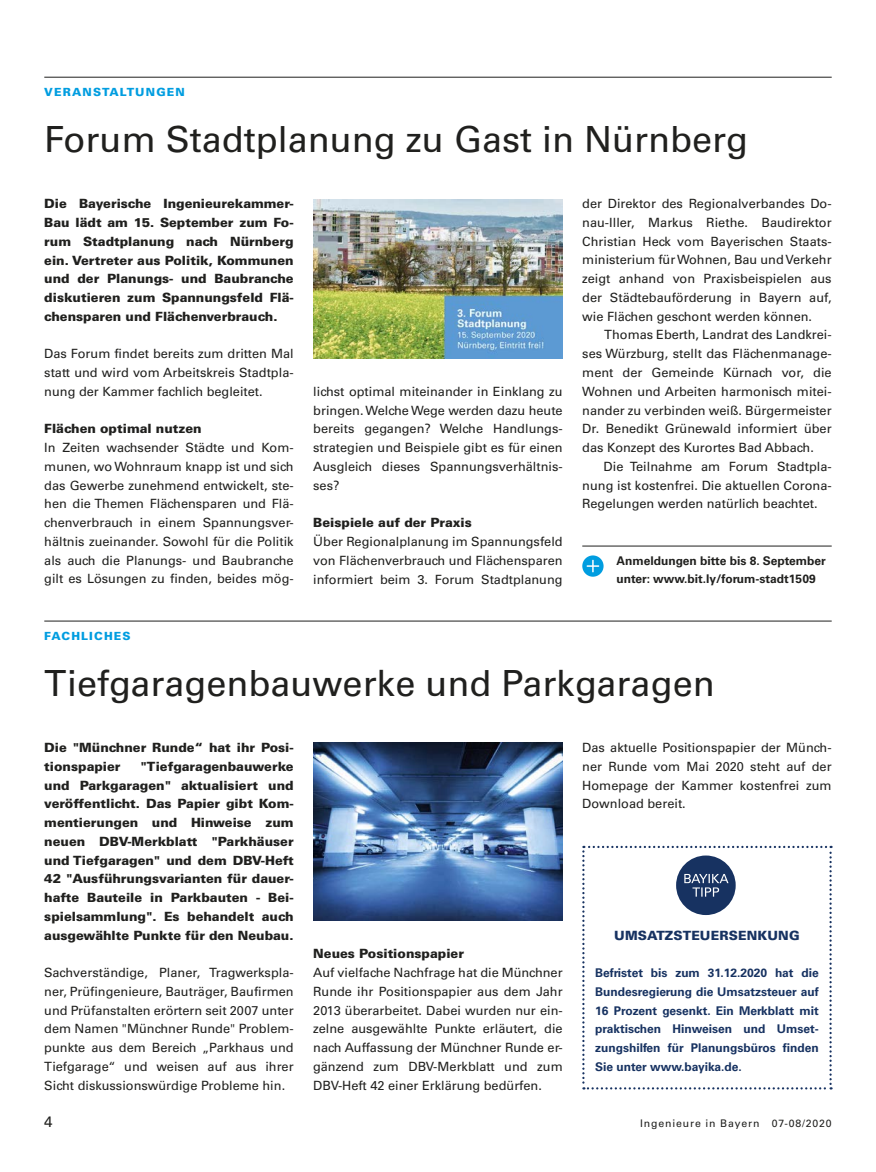
<style>
.page{position:relative;width:876px;height:1172px;background:#fff}
.page>*{position:absolute;margin:0;border:0;box-sizing:border-box;transform-origin:0 0}
.t1{font:36px "Univers LT Std";color:#20201e}
.t2{font:15px "Univers LT Std";color:#20201e}
.t3{font:12.75px/18.8px "Univers LT Std";color:#20201e;text-align:justify}
.t4{font:900 12.75px/18.8px "Univers LT Std";color:#20201e;text-align:justify}
.t5{font:900 12.75px "Univers LT Std";letter-spacing:.01em;color:#173261}
.t6{font:700 12px/18.8px "Univers LT Std";color:#173261;text-align:justify}
.t7{font:700 12px/18.8px "Univers LT Std";color:#20201e}
.t8{font:900 11.25px "Univers LT Std";letter-spacing:.1em;color:#009de0}
.t9{font:10.5px "Univers LT Std";letter-spacing:.08em;color:#20201e}
</style>
<div class="page">
<hr style="left:44px;top:77px;width:787px;height:1px;background:#20201e">
<hr style="left:44px;top:621px;width:787px;height:1px;background:#20201e">
<hr style="left:582px;top:546px;width:249px;height:1px;background:#20201e">
<img style="left:313px;top:199px;width:249px;height:159px">
<svg style="left:582px;top:555px;width:21px;height:22px"></svg>
<img style="left:313px;top:743px;width:249px;height:178px">
<svg style="left:582px;top:846px;width:249px;height:243px"></svg>
<p class="t8" style="left:44px;top:85px;width:142px">VERANSTALTUNGEN</p>
<h1 class="t1" style="left:44px;top:118px;width:705px">Forum Stadtplanung zu Gast in Nürnberg</h1>
<p class="t4" style="left:44px;top:194px;width:251px">Die Bayerische Ingenieurekammer-Bau lädt am 15. September zum Fo&shy;rum Stadtplanung nach Nürnberg ein. Vertreter aus Politik, Kommunen und der Planungs- und Baubranche diskutieren zum Spannungsfeld Flä&shy;chensparen und Flächenverbrauch.</p>
<p class="t3" style="left:44px;top:344px;width:251px">Das Forum findet bereits zum dritten Mal statt und wird vom Arbeitskreis Stadtpla&shy;nung der Kammer fachlich begleitet.</p>
<p class="t4" style="left:44px;top:419px;width:159px">Flächen optimal nutzen</p>
<p class="t3" style="left:44px;top:438px;width:251px">In Zeiten wachsender Städte und Kom&shy;munen, wo Wohnraum knapp ist und sich das Gewerbe zunehmend entwickelt, ste&shy;hen die Themen Flächensparen und Flä&shy;chenverbrauch in einem Spannungsver&shy;hältnis zueinander. Sowohl für die Politik als auch die Planungs- und Baubranche gilt es Lösungen zu finden, beides mög-</p>
<p class="t8" style="left:44px;top:628px;width:88px">FACHLICHES</p>
<p class="t3" style="left:313px;top:382px;width:251px">lichst optimal miteinander in Einklang zu bringen. Welche Wege werden dazu heute bereits gegangen? Welche Handlungs&shy;strategien und Beispiele gibt es für einen Ausgleich dieses Spannungsverhältnis&shy;ses?</p>
<p class="t4" style="left:313px;top:513px;width:160px">Beispiele auf der Praxis</p>
<p class="t3" style="left:313px;top:532px;width:251px">Über Regionalplanung im Spannungsfeld von Flächenverbrauch und Flächensparen informiert beim 3. Forum Stadtplanung</p>
<p class="t3" style="left:582px;top:194px;width:251px">der Direktor des Regionalverbandes Do&shy;nau-Iller, Markus Riethe. Baudirektor Christian Heck vom Bayerischen Staats&shy;ministerium für Wohnen, Bau und Verkehr zeigt anhand von Praxisbeispielen aus der Städtebauförderung in Bayern auf, wie Flächen geschont werden können.</p>
<p class="t3" style="left:582px;top:326px;width:251px;text-indent:22px">Thomas Eberth, Landrat des Landkrei&shy;ses Würzburg, stellt das Flächenmanage&shy;ment der Gemeinde Kürnach vor, die Wohnen und Arbeiten harmonisch mitei&shy;nander zu verbinden weiß. Bürgermeister Dr. Benedikt Grünewald informiert über das Konzept des Kurortes Bad Abbach.</p>
<p class="t3" style="left:582px;top:457px;width:251px;text-indent:21px">Die Teilnahme am Forum Stadtpla&shy;nung ist kostenfrei. Die aktuellen Corona-Regelungen werden natürlich beachtet.</p>
<p class="t7" style="left:616px;top:551px;width:211px">Anmeldungen bitte bis 8. September unter: www.bit.ly/forum-stadt1509</p>
<h1 class="t1" style="left:44px;top:662px;width:671px">Tiefgaragenbauwerke und Parkgaragen</h1>
<p class="t4" style="left:44px;top:738px;width:251px">Die "Münchner Runde“ hat ihr Posi&shy;tionspapier</p>
<p class="t3" style="left:582px;top:738px;width:251px">Das aktuelle Positionspapier der Münch&shy;ner Runde vom Mai 2020 steht auf der Homepage der Kammer kostenfrei zum Download bereit.</p>
<p class="t4" style="left:44px;top:757px;width:251px;text-indent:96px">"Tiefgaragenbauwerke und Parkgaragen" aktualisiert und veröffentlicht. Das Papier gibt Kom&shy;mentierungen und Hinweise zum neuen DBV-Merkblatt "Parkhäuser und Tiefgaragen" und dem DBV-Heft 42 "Ausführungsvarianten für dauer&shy;hafte Bauteile in Parkbauten - Bei&shy;spielsammlung". Es behandelt auch ausgewählte Punkte für den Neubau.</p>
<p class="t3" style="left:44px;top:963px;width:251px">Sachverständige, Planer, Tragwerkspla&shy;ner, Prüfingenieure, Bauträger, Baufirmen und Prüfanstalten erörtern seit 2007 unter dem Namen "Münchner Runde" Problem&shy;punkte aus dem Bereich „Parkhaus und Tiefgarage“ und weisen auf aus ihrer Sicht diskussionswürdige Probleme hin.</p>
<p class="t5" style="left:614px;top:927px;width:187px">UMSATZSTEUERSENKUNG</p>
<p class="t6" style="left:595px;top:963px;width:225px">Befristet bis zum 31.12.2020 hat die Bundesregierung die Umsatzsteuer auf 16 Prozent gesenkt. Ein Merkblatt mit praktischen Hinweisen und Umset&shy;zungshilfen für Planungsbüros finden Sie unter www.bayika.de.</p>
<p class="t4" style="left:313px;top:944px;width:152px">Neues Positionspapier</p>
<p class="t3" style="left:313px;top:963px;width:251px">Auf vielfache Nachfrage hat die Münchner Runde ihr Positionspapier aus dem Jahr 2013 überarbeitet. Dabei wurden nur ein&shy;zelne ausgewählte Punkte erläutert, die nach Auffassung der Münchner Runde er&shy;gänzend zum DBV-Merkblatt und zum DBV-Heft 42 einer Erklärung bedürfen.</p>
<p class="t2" style="left:44px;top:1113px;width:10px">4</p>
<p class="t9" style="left:640px;top:1117px;width:193px">Ingenieure in Bayern 07-08/2020</p>
</div>
